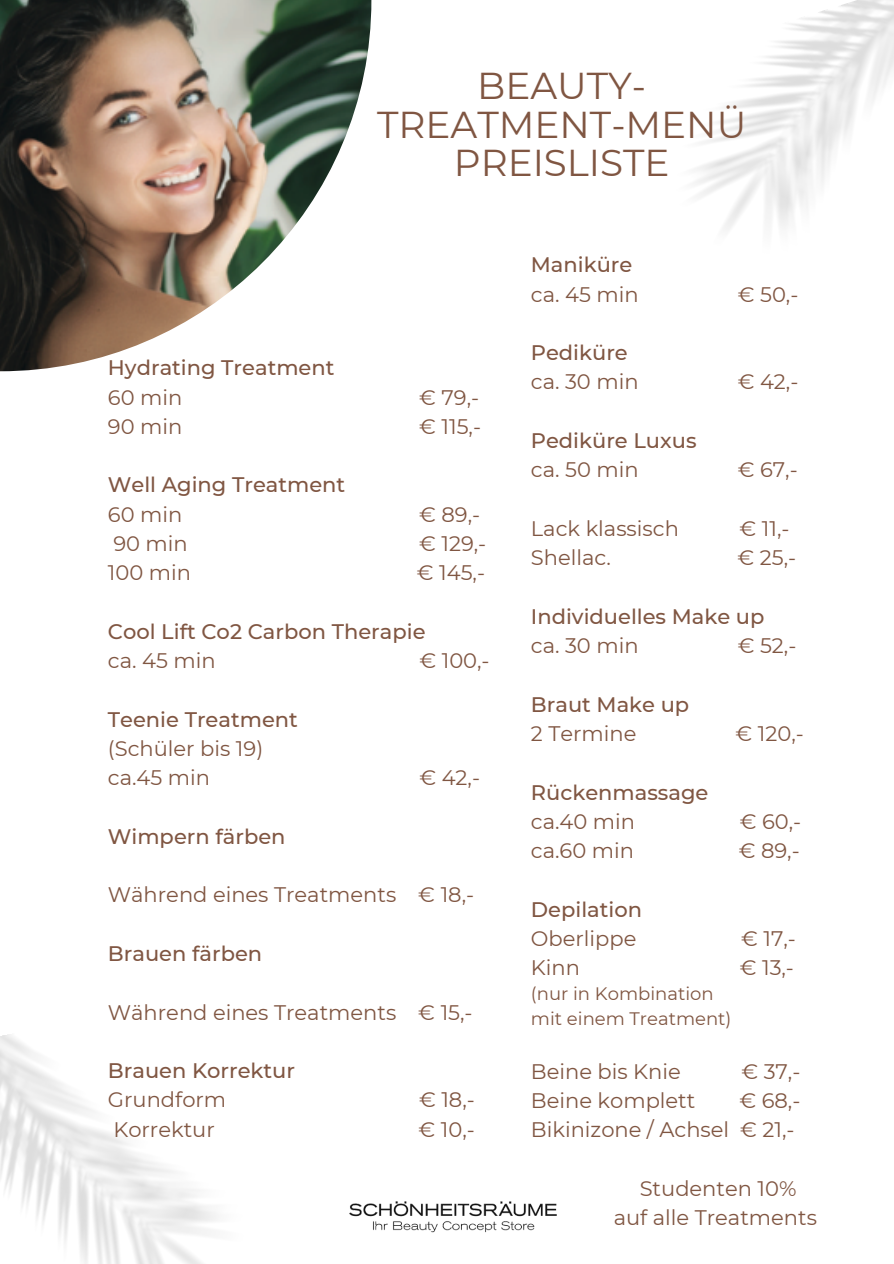
<style>
.page{position:relative;width:894px;height:1264px;background:#fff}
.page>*{position:absolute;margin:0;border:0;box-sizing:border-box;transform-origin:0 0}
.t1{font:37.35px/38.2px "Montserrat";color:#805642;text-align:center}
.t2{font:21px/29.2px "Montserrat";color:#805642}
.t3{font:500 21px "Montserrat";color:#805642}
.t4{font:18px/24.8px "Montserrat";color:#805642}
</style>
<div class="page">
<img style="left:0;top:0;width:371px;height:371px">
<img style="left:0;top:1034px;width:217px;height:229px">
<img style="left:349px;top:1201px;width:208px;height:32px">
<h1 class="t1" style="left:377px;top:67px;width:370px">BEAUTY-<br>TREATMENT-MENÜ<br>PREISLISTE</h1>
<p class="t3" style="left:108px;top:355px;width:228px">Hydrating Treatment</p>
<p class="t2" style="left:108px;top:382px;width:76px">60 min</p>
<p class="t2" style="left:419px;top:382px;width:61px">€ 79,-</p>
<p class="t2" style="left:108px;top:411px;width:76px">90 min</p>
<p class="t2" style="left:419px;top:411px;width:63px">€ 115,-</p>
<p class="t3" style="left:108px;top:472px;width:239px">Well Aging Treatment</p>
<p class="t2" style="left:108px;top:499px;width:76px">60 min</p>
<p class="t2" style="left:419px;top:499px;width:63px">€ 89,-</p>
<p class="t2" style="left:113px;top:529px;width:76px">90 min</p>
<p class="t2" style="left:419px;top:529px;width:69px">€ 129,-</p>
<p class="t2" style="left:108px;top:558px;width:85px">100 min</p>
<p class="t2" style="left:416px;top:558px;width:70px">€ 145,-</p>
<p class="t3" style="left:108px;top:618px;width:319px">Cool Lift Co2 Carbon Therapie</p>
<p class="t2" style="left:108px;top:646px;width:109px">ca. 45 min</p>
<p class="t2" style="left:419px;top:646px;width:72px">€ 100,-</p>
<p class="t3" style="left:108px;top:706px;width:191px">Teenie Treatment</p>
<p class="t2" style="left:108px;top:733px;width:157px">(Schüler bis 19) ca.45 min</p>
<p class="t2" style="left:419px;top:763px;width:62px">€ 42,-</p>
<p class="t3" style="left:108px;top:823px;width:179px">Wimpern färben</p>
<p class="t2" style="left:108px;top:880px;width:367px">Während eines Treatments € 18,-</p>
<p class="t3" style="left:108px;top:940px;width:156px">Brauen färben</p>
<p class="t2" style="left:108px;top:997px;width:366px">Während eines Treatments € 15,-</p>
<p class="t3" style="left:108px;top:1057px;width:189px">Brauen Korrektur</p>
<p class="t2" style="left:108px;top:1085px;width:120px">Grundform</p>
<p class="t2" style="left:419px;top:1085px;width:57px">€ 18,-</p>
<p class="t2" style="left:113px;top:1114px;width:103px">Korrektur</p>
<p class="t2" style="left:418px;top:1114px;width:58px">€ 10,-</p>
<p class="t3" style="left:530px;top:252px;width:103px">Maniküre</p>
<p class="t2" style="left:530px;top:279px;width:109px">ca. 45 min</p>
<p class="t2" style="left:737px;top:279px;width:62px">€ 50,-</p>
<p class="t3" style="left:530px;top:340px;width:98px">Pediküre</p>
<p class="t2" style="left:530px;top:367px;width:109px">ca. 30 min</p>
<p class="t2" style="left:737px;top:367px;width:62px">€ 42,-</p>
<p class="t3" style="left:530px;top:428px;width:167px">Pediküre Luxus</p>
<p class="t2" style="left:530px;top:455px;width:109px">ca. 50 min</p>
<p class="t2" style="left:737px;top:455px;width:61px">€ 67,-</p>
<p class="t2" style="left:530px;top:514px;width:149px">Lack klassisch</p>
<p class="t2" style="left:739px;top:514px;width:51px">€ 11,-</p>
<p class="t2" style="left:530px;top:543px;width:81px">Shellac.</p>
<p class="t2" style="left:737px;top:543px;width:60px">€ 25,-</p>
<p class="t3" style="left:530px;top:603px;width:235px">Individuelles Make up</p>
<p class="t2" style="left:530px;top:631px;width:109px">ca. 30 min</p>
<p class="t2" style="left:737px;top:631px;width:60px">€ 52,-</p>
<p class="t3" style="left:530px;top:691px;width:160px">Braut Make up</p>
<p class="t2" style="left:530px;top:718px;width:107px">2 Termine</p>
<p class="t2" style="left:735px;top:718px;width:70px">€ 120,-</p>
<p class="t3" style="left:530px;top:779px;width:179px">Rückenmassage</p>
<p class="t2" style="left:530px;top:806px;width:106px">ca.40 min</p>
<p class="t2" style="left:739px;top:806px;width:63px">€ 60,-</p>
<p class="t2" style="left:530px;top:836px;width:105px">ca.60 min</p>
<p class="t2" style="left:738px;top:836px;width:63px">€ 89,-</p>
<p class="t3" style="left:530px;top:896px;width:113px">Depilation</p>
<p class="t2" style="left:530px;top:923px;width:107px">Oberlippe</p>
<p class="t2" style="left:740px;top:923px;width:56px">€ 17,-</p>
<p class="t2" style="left:530px;top:953px;width:51px">Kinn</p>
<p class="t2" style="left:739px;top:953px;width:56px">€ 13,-</p>
<p class="t4" style="left:530px;top:981px;width:202px">(nur in Kombination mit einem Treatment)</p>
<p class="t2" style="left:530px;top:1056px;width:151px">Beine bis Knie</p>
<p class="t2" style="left:741px;top:1056px;width:61px">€ 37,-</p>
<p class="t2" style="left:530px;top:1085px;width:166px">Beine komplett</p>
<p class="t2" style="left:530px;top:1085px;width:271px;text-align:right">€ 68,-<br>Bikinizone / Achsel € 21,-</p>
<p class="t2" style="left:613px;top:1173px;width:205px;text-align:center">Studenten 10%<br>auf alle Treatments</p>
</div>
